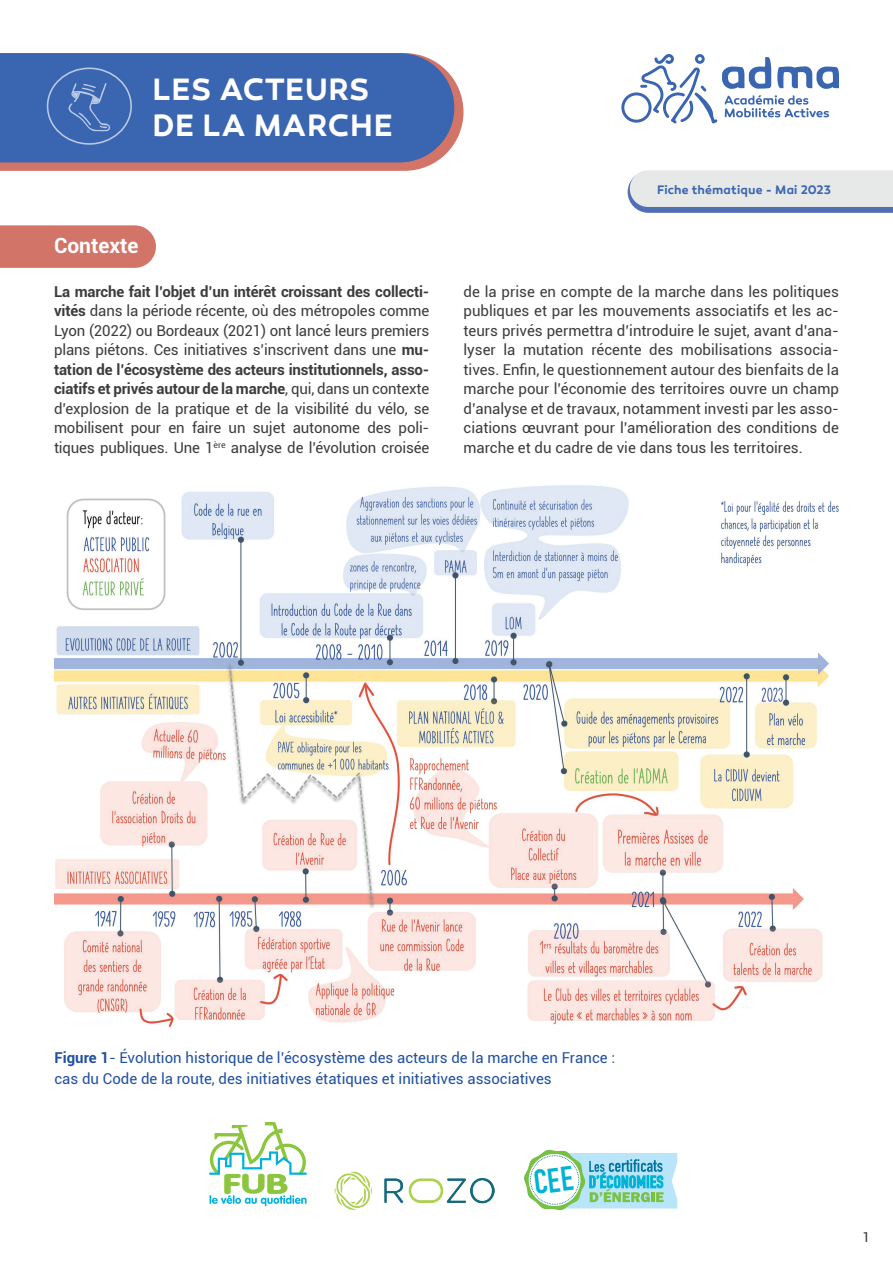
<style>
.page{position:relative;width:893px;height:1263px;background:#fff}
.page>*{position:absolute;margin:0;border:0;box-sizing:border-box;transform-origin:0 0}
.t1{font:600 31.5px/36px "Canaro";letter-spacing:.025em;color:#fff;scale:.95 1}
.t2{font:700 21px "Roboto";color:#fff}
.t3{font:15px/19.5px "Roboto";letter-spacing:-.01em;color:#3c3c3d;text-align:justify}
.t4{font:15px/21px "Roboto";color:#21509f}
.t5{font:13.5px "Roboto";color:#3c3c3d}
.t6{font:600 12.6px "Canaro";letter-spacing:.015em;color:#3a65b0;scale:.95 1}
.s1{font-weight:700}
</style>
<div class="page">
<svg style="left:0;top:80px;width:463px;height:91px;background:#d38882"></svg>
<div style="left:0;top:53px;width:454px;height:109px;background:#3a65b0"></div>
<svg style="left:628px;top:170px;width:265px;height:43px;background:#d2d8e1"></svg>
<svg style="left:621px;top:54px;width:218px;height:69px"></svg>
<svg style="left:209px;top:1122px;width:98px;height:84px"></svg>
<img style="left:335px;top:1172px;width:159px;height:38px">
<svg style="left:0;top:225px;width:156px;height:43px;background:#d4796f"></svg>
<img style="left:54px;top:485px;width:785px;height:543px">
<div style="left:47px;top:68px;width:85px;height:77px;border:2px solid #fff;border-radius:50%"></div>
<svg style="left:68px;top:83px;width:42px;height:49px;background:#5076b9"></svg>
<svg style="left:524px;top:1149px;width:153px;height:62px"></svg>
<h1 class="t1" style="left:153px;top:71px;width:254px">LES ACTEURS<br>DE LA MARCHE</h1>
<p class="t6" style="left:657px;top:182px;width:185px">Fiche thématique - Mai 2023</p>
<h2 class="t2" style="left:54px;top:231px;width:86px">Contexte</h2>
<p class="t3" style="left:54px;top:281px;width:377px"><span class="s1">La marche fait l’objet d’un intérêt croissant des collecti&shy;vités</span> dans la période récente, où des métropoles comme Lyon (2022) ou Bordeaux (2021) ont lancé leurs premiers plans piétons. Ces initiatives s’inscrivent dans une <span class="s1">mu&shy;tation de l’écosystème des acteurs institutionnels, asso&shy;ciatifs et privés autour de la marche</span>, qui, dans un contexte d’explosion de la pratique et de la visibilité du vélo, se mobilisent pour en faire un sujet autonome des poli&shy;tiques publiques. Une 1<sup>ère</sup> analyse de l’évolution croisée</p>
<p class="t3" style="left:463px;top:281px;width:377px">de la prise en compte de la marche dans les politiques publiques et par les mouvements associatifs et les ac&shy;teurs privés permettra d’introduire le sujet, avant d’ana&shy;lyser la mutation récente des mobilisations associa&shy;tives. Enfin, le questionnement autour des bienfaits de la marche pour l’économie des territoires ouvre un champ d’analyse et de travaux, notamment investi par les asso&shy;ciations œuvrant pour l’amélioration des conditions de marche et du cadre de vie dans tous les territoires.</p>
<p class="t4" style="left:54px;top:1046px;width:562px"><span class="s1">Figure 1</span>- Évolution historique de l’écosystème des acteurs de la marche en France : cas du Code de la route, des initiatives étatiques et initiatives associatives</p>
<p class="t5" style="left:862px;top:1228px;width:9px">1</p>
</div>
